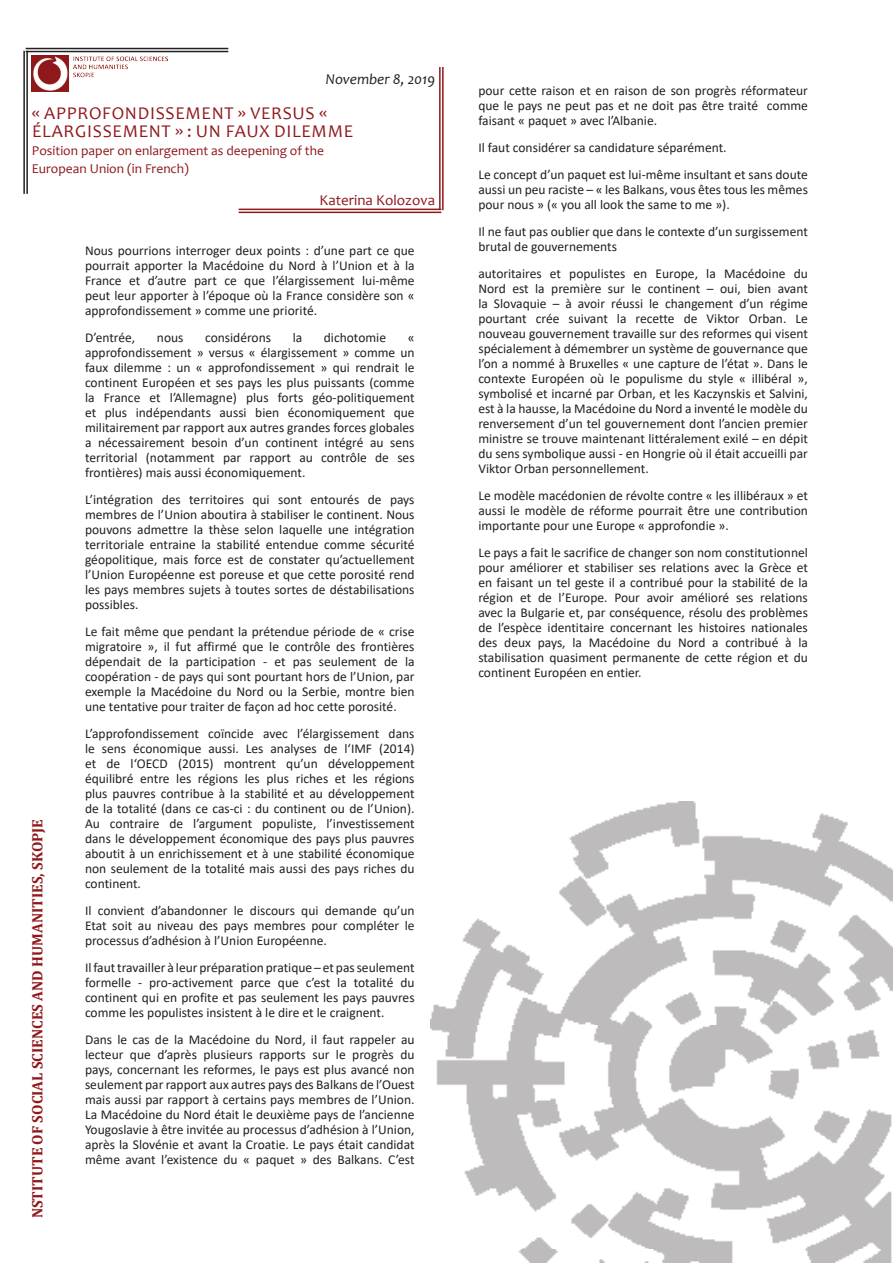
<style>
.page{position:relative;width:893px;height:1263px;background:#fff}
.page>*{position:absolute;margin:0;border:0;box-sizing:border-box;transform-origin:0 0}
.t1{font:18px "Candara";letter-spacing:.04em;color:#90181b}
.t2{font:700 15px "Cambria";color:#90181b}
.t3{font:15px "Candara";color:#90181b}
.t4{font:italic 15px "Candara";color:#231f20}
.t5{font:13.5px/15px "Calibri";color:#231f20;text-align:justify}
.t6{font:13.5px "Candara";color:#90181b}
</style>
<div class="page">
<img style="left:430px;top:801px;width:463px;height:462px">
<hr style="left:239px;top:209px;width:202px;height:1px;background:#90181b">
<hr style="left:239px;top:212px;width:202px;height:1px;background:#90181b">
<hr style="left:439px;top:67px;width:2px;height:143px;background:#90181b">
<hr style="left:442px;top:67px;width:2px;height:143px;background:#90181b">
<hr style="left:26px;top:51px;width:202px;height:1px;background:#231f20">
<hr style="left:26px;top:48px;width:202px;height:1px;background:#231f20">
<hr style="left:26px;top:51px;width:2px;height:143px;background:#231f20">
<hr style="left:23px;top:51px;width:2px;height:143px;background:#231f20">
<img style="left:32px;top:55px;width:136px;height:36px">
<p class="t4" style="left:326px;top:70px;width:111px">November 8, 2019</p>
<p class="t1" style="left:32px;top:101px;width:297px">« APPROFONDISSEMENT » VERSUS «</p>
<p class="t1" style="left:32px;top:119px;width:322px">ÉLARGISSEMENT » : UN FAUX DILEMME</p>
<p class="t6" style="left:32px;top:142px;width:294px">Position paper on enlargement as deepening of the</p>
<p class="t6" style="left:32px;top:160px;width:158px">European Union (in French)</p>
<p class="t3" style="left:320px;top:191px;width:117px">Katerina Kolozova</p>
<p class="t2" style="left:27px;top:1218px;width:401px;rotate:-90deg">NSTITUTE OF SOCIAL SCIENCES AND HUMANITIES, SKOPJE</p>
<p class="t5" style="left:85px;top:242px;width:331px">Nous pourrions interroger deux points : d’une part ce que pourrait apporter la Macédoine du Nord à l’Union et à la France et d’autre part ce que l’élargissement lui-même peut leur apporter à l’époque où la France considère son « approfondissement » comme une priorité.</p>
<p class="t5" style="left:85px;top:329px;width:52px">D’entrée,</p>
<p class="t5" style="left:157px;top:329px;width:28px">nous</p>
<p class="t5" style="left:205px;top:329px;width:67px">considérons</p>
<p class="t5" style="left:293px;top:329px;width:11px">la</p>
<p class="t5" style="left:324px;top:329px;width:64px">dichotomie</p>
<p class="t5" style="left:85px;top:329px;width:331px;text-indent:323px">« approfondissement » versus « élargissement » comme un faux dilemme : un « approfondissement » qui rendrait le continent Européen et ses pays les plus puissants (comme la France et l’Allemagne) plus forts géo-politiquement et plus indépendants aussi bien économiquement que militairement par rapport aux autres grandes forces globales a nécessairement besoin d’un continent intégré au sens territorial (notamment par rapport au contrôle de ses frontières) mais aussi économiquement.</p>
<p class="t5" style="left:85px;top:491px;width:331px">L’intégration des territoires qui sont entourés de pays membres de l’Union aboutira à stabiliser le continent. Nous pouvons admettre la thèse selon laquelle une intégration territoriale entraine la stabilité entendue comme sécurité géopolitique, mais force est de constater qu’actuellement l’Union Européenne est poreuse et que cette porosité rend les pays membres sujets à toutes sortes de déstabilisations possibles.</p>
<p class="t5" style="left:85px;top:623px;width:331px">Le fait même que pendant la prétendue période de « crise migratoire », il fut affirmé que le contrôle des frontières dépendait de la participation - et pas seulement de la coopération - de pays qui sont pourtant hors de l’Union, par exemple la Macédoine du Nord ou la Serbie, montre bien une tentative pour traiter de façon ad hoc cette porosité.</p>
<p class="t5" style="left:85px;top:725px;width:331px">L’approfondissement coïncide avec l’élargissement dans le sens économique aussi. Les analyses de l‘IMF (2014) et de l‘OECD (2015) montrent qu’un développement équilibré entre les régions les plus riches et les régions plus pauvres contribue à la stabilité et au développement de la totalité (dans ce cas-ci : du continent ou de l’Union).<br>Au contraire de l’argument populiste, l’investissement dans le développement économique des pays plus pauvres aboutit à un enrichissement et à une stabilité économique non seulement de la totalité mais aussi des pays riches du continent.</p>
<p class="t5" style="left:85px;top:902px;width:331px">Il convient d’abandonner le discours qui demande qu’un Etat soit au niveau des pays membres pour compléter le processus d’adhésion à l’Union Européenne.</p>
<p class="t5" style="left:85px;top:959px;width:331px">Il faut travailler à leur préparation pratique – et pas seulement formelle - pro-activement parce que c’est la totalité du continent qui en profite et pas seulement les pays pauvres comme les populistes insistent à le dire et le craignent.</p>
<p class="t5" style="left:85px;top:1031px;width:331px">Dans le cas de la Macédoine du Nord, il faut rappeler au lecteur que d’après plusieurs rapports sur le progrès du pays, concernant les reformes, le pays est plus avancé non seulement par rapport aux autres pays des Balkans de l’Ouest mais aussi par rapport à certains pays membres de l’Union.<br>La Macédoine du Nord était le deuxième pays de l’ancienne Yougoslavie à être invitée au processus d’adhésion à l’Union, après la Slovénie et avant la Croatie. Le pays était candidat même avant l’existence du « paquet » des Balkans. C’est</p>
<p class="t5" style="left:478px;top:83px;width:331px">pour cette raison et en raison de son progrès réformateur que le pays ne peut pas et ne doit pas être traité comme faisant « paquet » avec l’Albanie.</p>
<p class="t5" style="left:478px;top:140px;width:250px">Il faut considérer sa candidature séparément.</p>
<p class="t5" style="left:478px;top:167px;width:331px">Le concept d’un paquet est lui-même insultant et sans doute aussi un peu raciste – « les Balkans, vous êtes tous les mêmes pour nous » (« you all look the same to me »).</p>
<p class="t5" style="left:478px;top:224px;width:331px">Il ne faut pas oublier que dans le contexte d’un surgissement brutal de gouvernements</p>
<p class="t5" style="left:478px;top:266px;width:331px">autoritaires et populistes en Europe, la Macédoine du Nord est la première sur le continent – oui, bien avant la Slovaquie – à avoir réussi le changement d’un régime pourtant crée suivant la recette de Viktor Orban. Le nouveau gouvernement travaille sur des reformes qui visent spécialement à démembrer un système de gouvernance que l’on a nommé à Bruxelles « une capture de l’état ». Dans le contexte Européen où le populisme du style « illibéral », symbolisé et incarné par Orban, et les Kaczynskis et Salvini, est à la hausse, la Macédoine du Nord a inventé le modèle du renversement d’un tel gouvernement dont l’ancien premier ministre se trouve maintenant littéralement exilé – en dépit du sens symbolique aussi - en Hongrie où il était accueilli par Viktor Orban personnellement.</p>
<p class="t5" style="left:478px;top:488px;width:331px">Le modèle macédonien de révolte contre « les illibéraux » et aussi le modèle de réforme pourrait être une contribution importante pour une Europe « approfondie ».</p>
<p class="t5" style="left:478px;top:545px;width:331px">Le pays a fait le sacrifice de changer son nom constitutionnel pour améliorer et stabiliser ses relations avec la Grèce et en faisant un tel geste il a contribué pour la stabilité de la région et de l’Europe. Pour avoir amélioré ses relations avec la Bulgarie et, par conséquence, résolu des problèmes de l’espèce identitaire concernant les histoires nationales des deux pays, la Macédoine du Nord a contribué à la stabilisation quasiment permanente de cette région et du continent Européen en entier.</p>
</div>
